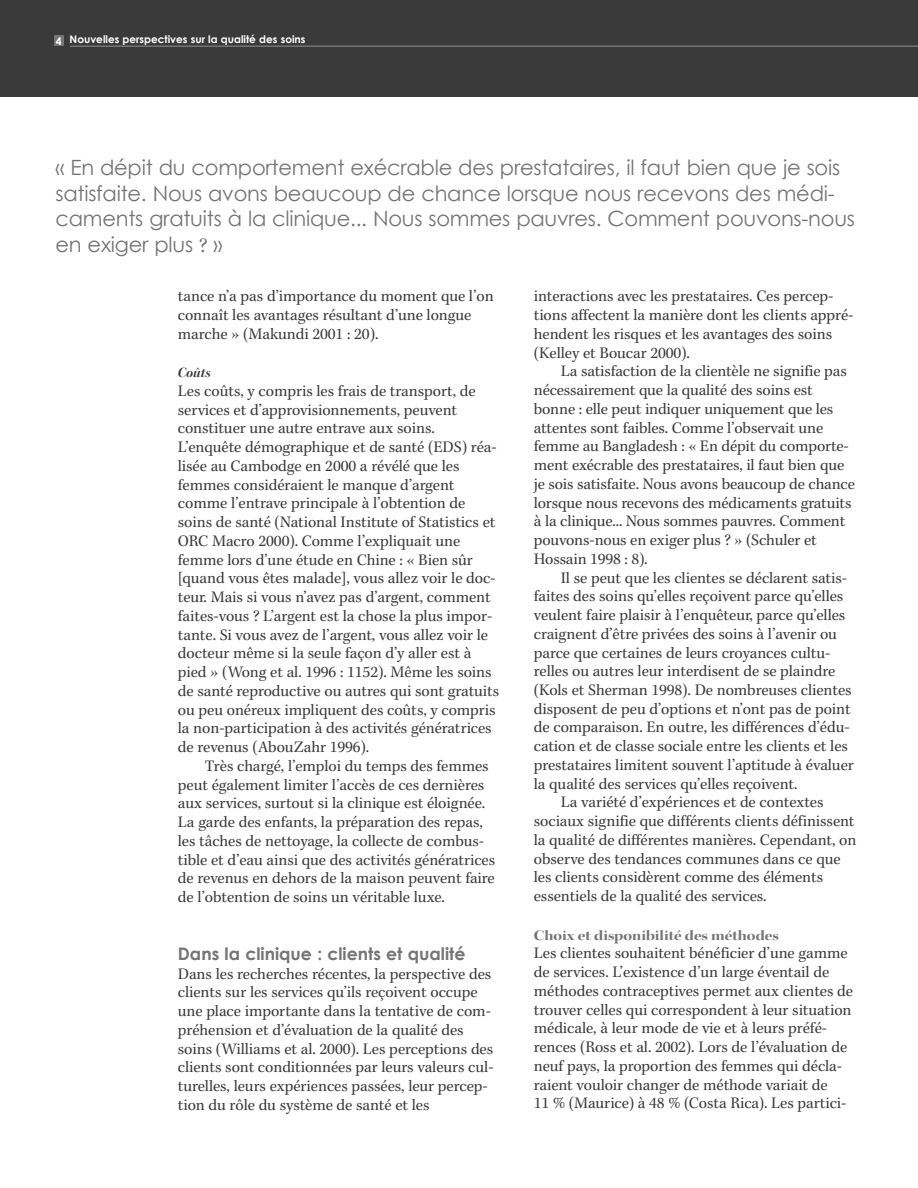
<style>
.page{position:relative;width:918px;height:1188px;background:#fff}
.page>*{position:absolute;margin:0;border:0;box-sizing:border-box;transform-origin:0 0}
.t1{font:21px/25.5px "Century Gothic";letter-spacing:-.01em;color:#747474}
.t2{font:700 17.25px "Century Gothic";color:#747474}
.t3{font:16.2px/18.8px "Kepl MM 240 67 196 55 188 53 154 43";letter-spacing:-.005em;color:#3a3a3a}
.t4{font:14.25px "Kepl MM 0 0 0 0 0 0 250 750";color:#747474}
.t5{font:14.25px "Kepl MM It 0 0 0 0 104 314 145 435";color:#3a3a3a}
.t6{font:700 10.5px "Century Gothic";color:#fff}
.s1{font-family:"Kepl MM 240 67 196 55 188 53 154 43"}
</style>
<div class="page">
<div style="left:0;top:0;width:918px;height:96px;background:#3a3a3a"></div>
<div style="left:54px;top:35px;width:10px;height:11px;background:#747474"></div>
<hr style="left:70px;top:45px;width:848px;height:2px;background:#747474">
<p class="t6" style="left:56px;top:33px;width:251px">4 Nouvelles perspectives sur la qualitÈ des soins</p>
<p class="t1" style="left:55px;top:154px;width:801px">´ En dÈpit du comportement exÈcrable des prestataires, il faut bien que je sois satisfaite. Nous avons beaucoup de chance lorsque nous recevons des mÈdi&shy;caments gratuits ‡ la clinique... Nous sommes pauvres. Comment pouvons-nous en exiger plus <span class="s1">?</span> ª</p>
<p class="t3" style="left:178px;top:288px;width:317px">tance n’a pas d’importance du moment que l’on connaît les avantages résultant d’une longue marche » (Makundi 2001 : 20).</p>
<p class="t5" style="left:178px;top:367px;width:34px">Coûts</p>
<p class="t3" style="left:178px;top:382px;width:323px">Les coûts, y compris les frais de transport, de services et d’approvisionnements, peuvent constituer une autre entrave aux soins.<br>L’enquête démographique et de santé (EDS) réa&shy;lisée au Cambodge en 2000 a révélé que les femmes considéraient le manque d’argent comme l’entrave principale à l’obtention de soins de santé (National Institute of Statistics et ORC Macro 2000). Comme l’expliquait une femme lors d’une étude en Chine : « Bien sûr [quand vous êtes malade], vous allez voir le doc&shy;teur. Mais si vous n’avez pas d’argent, comment faites-vous ? L’argent est la chose la plus impor&shy;tante. Si vous avez de l’argent, vous allez voir le docteur même si la seule façon d’y aller est à pied » (Wong et al. 1996 : 1152). Même les soins de santé reproductive ou autres qui sont gratuits ou peu onéreux impliquent des coûts, y compris la non-participation à des activités génératrices de revenus (AbouZahr 1996).</p>
<p class="t3" style="left:178px;top:757px;width:319px;text-indent:27px">Très chargé, l’emploi du temps des femmes peut également limiter l’accès de ces dernières aux services, surtout si la clinique est éloignée.<br>La garde des enfants, la préparation des repas, les tâches de nettoyage, la collecte de combus&shy;tible et d’eau ainsi que des activités génératrices de revenus en dehors de la maison peuvent faire de l’obtention de soins un véritable luxe.</p>
<p class="t2" style="left:178px;top:942px;width:289px">Dans la clinique : clients et qualitÈ</p>
<p class="t3" style="left:178px;top:965px;width:317px">Dans les recherches récentes, la perspective des clients sur les services qu’ils reçoivent occupe une place importante dans la tentative de com&shy;préhension et d’évaluation de la qualité des soins (Williams et al. 2000). Les perceptions des clients sont conditionnées par leurs valeurs cul&shy;turelles, leurs expériences passées, leur percep&shy;tion du rôle du système de santé et les</p>
<p class="t3" style="left:534px;top:288px;width:321px">interactions avec les prestataires. Ces percep&shy;tions affectent la manière dont les clients appré&shy;hendent les risques et les avantages des soins (Kelley et Boucar 2000).</p>
<p class="t3" style="left:534px;top:363px;width:323px;text-indent:27px">La satisfaction de la clientèle ne signifie pas nécessairement que la qualité des soins est bonne : elle peut indiquer uniquement que les attentes sont faibles. Comme l’observait une femme au Bangladesh : « En dépit du comporte&shy;ment exécrable des prestataires, il faut bien que je sois satisfaite. Nous avons beaucoup de chance lorsque nous recevons des médicaments gratuits à la clinique... Nous sommes pauvres. Comment pouvons-nous en exiger plus ? » (Schuler et Hossain 1998 : 8).</p>
<p class="t3" style="left:561px;top:569px;width:288px">Il se peut que les clientes se déclarent satis-</p>
<p class="t3" style="left:534px;top:588px;width:311px">faites des soins qu’elles reçoivent parce qu’elles</p>
<p class="t3" style="left:534px;top:607px;width:313px">veulent faire plaisir à l’enquêteur, parce qu’elles</p>
<p class="t3" style="left:534px;top:625px;width:305px">craignent d’être privées des soins à l’avenir ou</p>
<p class="t3" style="left:534px;top:644px;width:298px">parce que certaines de leurs croyances cultu-</p>
<p class="t3" style="left:534px;top:663px;width:303px">relles ou autres leur interdisent de se plaindre</p>
<p class="t3" style="left:534px;top:682px;width:319px">(Kols et Sherman 1998). De nombreuses clientes</p>
<p class="t3" style="left:534px;top:700px;width:318px">disposent de peu d’options et n’ont pas de point</p>
<p class="t3" style="left:534px;top:719px;width:317px">de comparaison. En outre, les différences d’édu-</p>
<p class="t3" style="left:534px;top:738px;width:316px">cation et de classe sociale entre les clients et les</p>
<p class="t3" style="left:534px;top:757px;width:321px">prestataires limitent souvent l’aptitude à évaluer</p>
<p class="t3" style="left:534px;top:775px;width:265px">la qualité des services qu’elles reçoivent.</p>
<p class="t3" style="left:561px;top:794px;width:264px">La variété d’expériences et de contextes</p>
<p class="t3" style="left:534px;top:813px;width:322px">sociaux signifie que différents clients définissent</p>
<p class="t3" style="left:534px;top:832px;width:324px">la qualité de différentes manières. Cependant, on</p>
<p class="t3" style="left:534px;top:850px;width:308px">observe des tendances communes dans ce que</p>
<p class="t3" style="left:534px;top:869px;width:291px">les clients considèrent comme des éléments</p>
<p class="t3" style="left:534px;top:888px;width:234px">essentiels de la qualité des services.</p>
<p class="t4" style="left:534px;top:929px;width:246px">Choix et disponibilité des méthodes</p>
<p class="t3" style="left:534px;top:945px;width:321px">Les clientes souhaitent bénéficier d’une gamme de services. L’existence d’un large éventail de méthodes contraceptives permet aux clientes de trouver celles qui correspondent à leur situation médicale, à leur mode de vie et à leurs préfé&shy;rences (Ross et al. 2002). Lors de l’évaluation de neuf pays, la proportion des femmes qui décla&shy;raient vouloir changer de méthode variait de<br>11 % (Maurice) à 48 % (Costa Rica). Les partici-</p>
</div>
